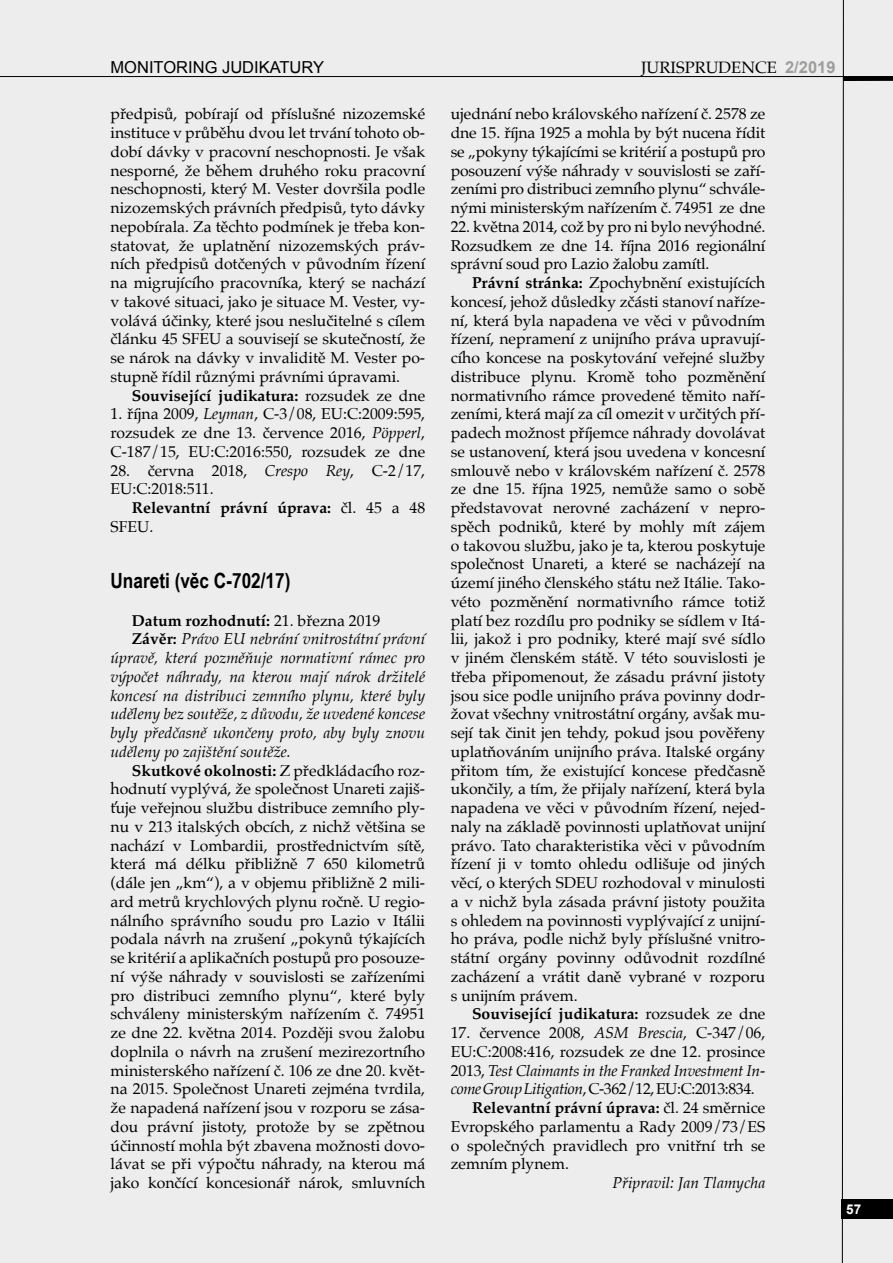
<style>
.page{position:relative;width:893px;height:1263px;background:#ededed}
.page>*{position:absolute;margin:0;border:0;box-sizing:border-box;transform-origin:0 0}
.titulek_14_17{font:700 21px "Arial Narrow";color:#000}
.t1{font:16.5px "Arial";color:#000}
.t2{font:16.5px "Palatino";color:#000}
.t3{font:15.75px/18.8px "Palatino";color:#000;text-align:justify}
.t4{font:italic 15.75px/18.8px "Palatino";color:#000;text-align:justify}
.t5{font:700 15.75px/18.8px "Palatino";color:#000}
.t6{font:700 13.5px "Arial";color:#fff}
.s1{font-family:"Arial";font-weight:700;color:#9d9d9c}
.s2{font-weight:400}
.s3{font-style:italic}
.s4{font-weight:700;font-style:normal}
.s5{font-weight:700}
</style>
<div class="page">
<svg style="left:842px;top:0;width:2px;height:1263px"></svg>
<hr style="left:0;top:76px;width:893px;height:1px;background:#000">
<hr style="left:843px;top:77px;width:50px;height:4px;background:#000">
<div style="left:842px;top:1199px;width:51px;height:19px;background:#000"></div>
<p class="t1" style="left:111px;top:57px;width:215px">MONITORING JUDIKATURY</p>
<p class="t2" style="left:641px;top:54px;width:196px">JURISPRUDENCE <span class="s1">2/2019</span></p>
<p class="t3" style="left:111px;top:104px;width:316px">předpisů, pobírají od příslušné nizozemské instituce v průběhu dvou let trvání tohoto ob&shy;dobí dávky v pracovní neschopnosti. Je však nesporné, že během druhého roku pracovní neschopnosti, který M. Vester dovršila podle nizozemských právních předpisů, tyto dávky nepobírala. Za těchto podmínek je třeba kon&shy;statovat, že uplatnění nizozemských práv&shy;ních předpisů dotčených v původním řízení na migrujícího pracovníka, který se nachází v takové situaci, jako je situace M. Vester, vy&shy;volává účinky, které jsou neslučitelné s cílem článku 45 SFEU a souvisejí se skutečností, že se nárok na dávky v invaliditě M. Vester po&shy;stupně řídil různými právními úpravami.</p>
<p class="t5" style="left:132px;top:385px;width:295px">Související judikatura: <span class="s2">rozsudek ze dne</span></p>
<p class="t3" style="left:111px;top:404px;width:316px">1. října 2009, <span class="s3">Leyman</span>, C-3/08, EU:C:2009:595, rozsudek ze dne 13. července 2016, <span class="s3">Pöpperl</span>, C-187/15, EU:C:2016:550, rozsudek ze dne</p>
<p class="t3" style="left:111px;top:461px;width:316px">28. června 2018, <span class="s3">Crespo Rey</span>, C-2/17,<br>EU:C:2018:511.</p>
<p class="t5" style="left:111px;top:498px;width:316px;text-indent:21px">Relevantní právní úprava: <span class="s2">čl. 45 a 48<br>SFEU.</span></p>
<p class="titulek_14_17" style="left:111px;top:565px;width:181px">Unareti (věc C-702/17)</p>
<p class="t5" style="left:132px;top:610px;width:250px">Datum rozhodnutí: <span class="s2">21. března 2019</span></p>
<p class="t4" style="left:111px;top:629px;width:316px;text-indent:21px"><span class="s4">Závěr:</span> Právo EU nebrání vnitrostátní právní úpravě, která pozměňuje normativní rámec pro výpočet náhrady, na kterou mají nárok držitelé koncesí na distribuci zemního plynu, které byly uděleny bez soutěže, z důvodu, že uvedené koncese byly předčasně ukončeny proto, aby byly znovu uděleny po zajištění soutěže.</p>
<p class="t3" style="left:111px;top:761px;width:316px;text-indent:21px"><span class="s5">Skutkové okolnosti:</span> Z předkládacího roz&shy;hodnutí vyplývá, že společnost Unareti zajiš&shy;ťuje veřejnou službu distribuce zemního ply&shy;nu v 213 italských obcích, z nichž většina se nachází v Lombardii, prostřednictvím sítě, která má délku přibližně 7 650 kilometrů (dále jen „km“), a v objemu přibližně 2 mili&shy;ard metrů krychlových plynu ročně. U regio&shy;nálního správního soudu pro Lazio v Itálii podala návrh na zrušení „pokynů týkajících se kritérií a aplikačních postupů pro posouze&shy;ní výše náhrady v souvislosti se zařízeními pro distribuci zemního plynu“, které byly schváleny ministerským nařízením č. 74951 ze dne 22. května 2014. Později svou žalobu doplnila o návrh na zrušení mezirezortního ministerského nařízení č. 106 ze dne 20. květ&shy;na 2015. Společnost Unareti zejména tvrdila, že napadená nařízení jsou v rozporu se zása&shy;dou právní jistoty, protože by se zpětnou účinností mohla být zbavena možnosti dovo&shy;lávat se při výpočtu náhrady, na kterou má jako končící koncesionář nárok, smluvních</p>
<p class="t3" style="left:451px;top:104px;width:316px">ujednání nebo královského nařízení č. 2578 ze dne 15. října 1925 a mohla by být nucena řídit se „pokyny týkajícími se kritérií a postupů pro posouzení výše náhrady v souvislosti se zaří&shy;zeními pro distribuci zemního plynu“ schvále&shy;nými ministerským nařízením č. 74951 ze dne</p>
<p class="t3" style="left:451px;top:217px;width:316px">22. května 2014, což by pro ni bylo nevýhodné.<br>Rozsudkem ze dne 14. října 2016 regionální správní soud pro Lazio žalobu zamítl.</p>
<p class="t3" style="left:451px;top:273px;width:316px;text-indent:21px"><span class="s5">Právní stránka:</span> Zpochybnění existujících koncesí, jehož důsledky zčásti stanoví naříze&shy;ní, která byla napadena ve věci v původním řízení, nepramení z unijního práva upravují&shy;cího koncese na poskytování veřejné služby distribuce plynu. Kromě toho pozměnění normativního rámce provedené těmito naří&shy;zeními, která mají za cíl omezit v určitých pří&shy;padech možnost příjemce náhrady dovolávat se ustanovení, která jsou uvedena v koncesní smlouvě nebo v královském nařízení č. 2578 ze dne 15. října 1925, nemůže samo o sobě představovat nerovné zacházení v nepro&shy;spěch podniků, které by mohly mít zájem o takovou službu, jako je ta, kterou poskytuje společnost Unareti, a které se nacházejí na území jiného členského státu než Itálie. Tako&shy;véto pozměnění normativního rámce totiž platí bez rozdílu pro podniky se sídlem v Itá&shy;lii, jakož i pro podniky, které mají své sídlo v jiném členském státě. V této souvislosti je třeba připomenout, že zásadu právní jistoty jsou sice podle unijního práva povinny dodr&shy;žovat všechny vnitrostátní orgány, avšak mu&shy;sejí tak činit jen tehdy, pokud jsou pověřeny uplatňováním unijního práva. Italské orgány přitom tím, že existující koncese předčasně ukončily, a tím, že přijaly nařízení, která byla napadena ve věci v původním řízení, nejed&shy;naly na základě povinnosti uplatňovat unijní právo. Tato charakteristika věci v původním řízení ji v tomto ohledu odlišuje od jiných věcí, o kterých SDEU rozhodoval v minulosti a v nichž byla zásada právní jistoty použita s ohledem na povinnosti vyplývající z unijní&shy;ho práva, podle nichž byly příslušné vnitro&shy;státní orgány povinny odůvodnit rozdílné zacházení a vrátit daně vybrané v rozporu s unijním právem.</p>
<p class="t5" style="left:472px;top:1004px;width:295px">Související judikatura: <span class="s2">rozsudek ze dne</span></p>
<p class="t3" style="left:451px;top:1023px;width:316px">17. července 2008, <span class="s3">ASM Brescia</span>, C-347/06, EU:C:2008:416, rozsudek ze dne 12. prosince 2013, <span class="s3">Test Claimants in the Franked Investment In&shy;come Group Litigation</span>, C-362/12, EU:C:2013:834.</p>
<p class="t3" style="left:451px;top:1098px;width:316px;text-indent:21px"><span class="s5">Relevantní právní úprava:</span> čl. 24 směrnice Evropského parlamentu a Rady 2009/73/ES o společných pravidlech pro vnitřní trh se zemním plynem.</p>
<p class="t4" style="left:612px;top:1173px;width:154px">Připravil: Jan Tlamycha</p>
<p class="t6" style="left:846px;top:1200px;width:17px">57</p>
</div>
